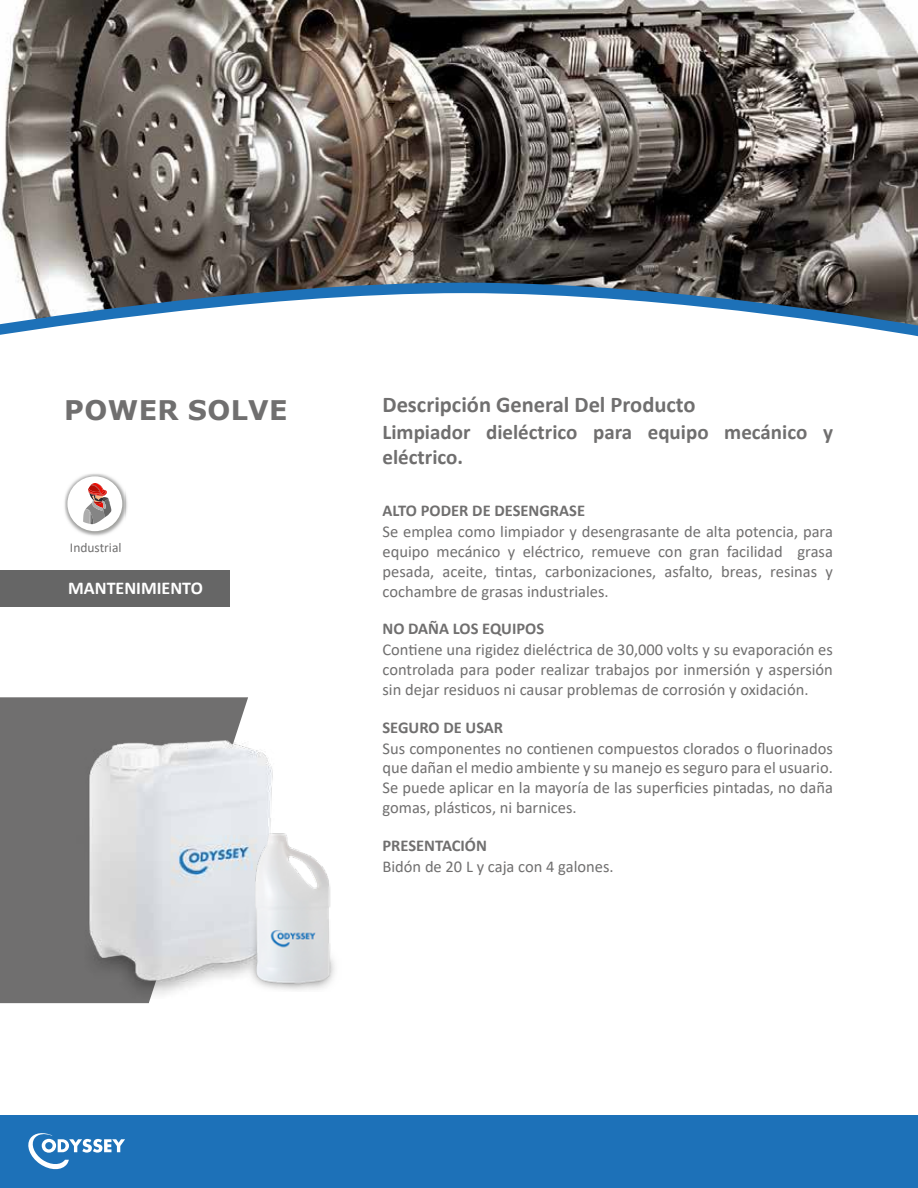
<style>
.page{position:relative;width:918px;height:1188px;background:#fff}
.page>*{position:absolute;margin:0;border:0;box-sizing:border-box;transform-origin:0 0}
.t1{font:700 27px "Verdana";letter-spacing:.015em;color:#706f6f}
.t2{font:700 22.5px "Calibri";color:#706f6f}
.t3{font:700 21px/25.2px "Calibri";color:#706f6f}
.t4{font:700 18px "Calibri";color:#fff}
.t5{font:16.5px/19.8px "Calibri";color:#706f6f;text-align:justify}
.t6{font:700 16.5px "Calibri";color:#706f6f}
.t7{font:13.5px "Calibri";color:#706f6f}
</style>
<div class="page">
<img style="left:1px;top:0;width:917px;height:277px">
<svg style="left:0;top:277px;width:918px;height:60px"></svg>
<img style="left:0;top:697px;width:273px;height:307px">
<div style="left:0;top:571px;width:230px;height:36px;background:#666"></div>
<img style="left:241px;top:827px;width:94px;height:164px">
<img style="left:64px;top:474px;width:64px;height:62px">
<img style="left:66px;top:475px;width:60px;height:60px">
<div style="left:67px;top:476px;width:55px;height:55px;background:#fff;border-radius:50%"></div>
<svg style="left:83px;top:483px;width:28px;height:42px"></svg>
<div style="left:0;top:1115px;width:918px;height:73px;background:#1d71b8"></div>
<svg style="left:28px;top:1133px;width:97px;height:37px"></svg>
<h1 class="t1" style="left:64px;top:391px;width:225px">POWER SOLVE</h1>
<p class="t7" style="left:70px;top:538px;width:53px">Industrial</p>
<p class="t4" style="left:68px;top:575px;width:136px">MANTENIMIENTO</p>
<h2 class="t2" style="left:382px;top:389px;width:315px">Descripción General Del Producto</h2>
<p class="t3" style="left:383px;top:419px;width:452px">Limpiador dieléctrico para equipo mecánico y eléctrico.</p>
<p class="t6" style="left:382px;top:499px;width:204px">ALTO PODER DE DESENGRASE</p>
<p class="t5" style="left:382px;top:521px;width:452px">Se emplea como limpiador y desengrasante de alta potencia, para equipo mecánico y eléctrico, remueve con gran facilidad grasa pesada, aceite, tintas, carbonizaciones, asfalto, breas, resinas y cochambre de grasas industriales.</p>
<p class="t6" style="left:382px;top:617px;width:163px">NO DAÑA LOS EQUIPOS</p>
<p class="t5" style="left:382px;top:639px;width:452px">Contiene una rigidez dieléctrica de 30,000 volts y su evaporación es controlada para poder realizar trabajos por inmersión y aspersión sin dejar residuos ni causar problemas de corrosión y oxidación.</p>
<p class="t6" style="left:382px;top:716px;width:122px">SEGURO DE USAR</p>
<p class="t5" style="left:382px;top:738px;width:452px">Sus componentes no contienen compuestos clorados o fluorinados que dañan el medio ambiente y su manejo es seguro para el usuario.<br>Se puede aplicar en la mayoría de las superficies pintadas, no daña gomas, plásticos, ni barnices.</p>
<p class="t6" style="left:382px;top:834px;width:106px">PRESENTACIÓN</p>
<p class="t5" style="left:382px;top:856px;width:233px">Bidón de 20 L y caja con 4 galones.</p>
</div>
